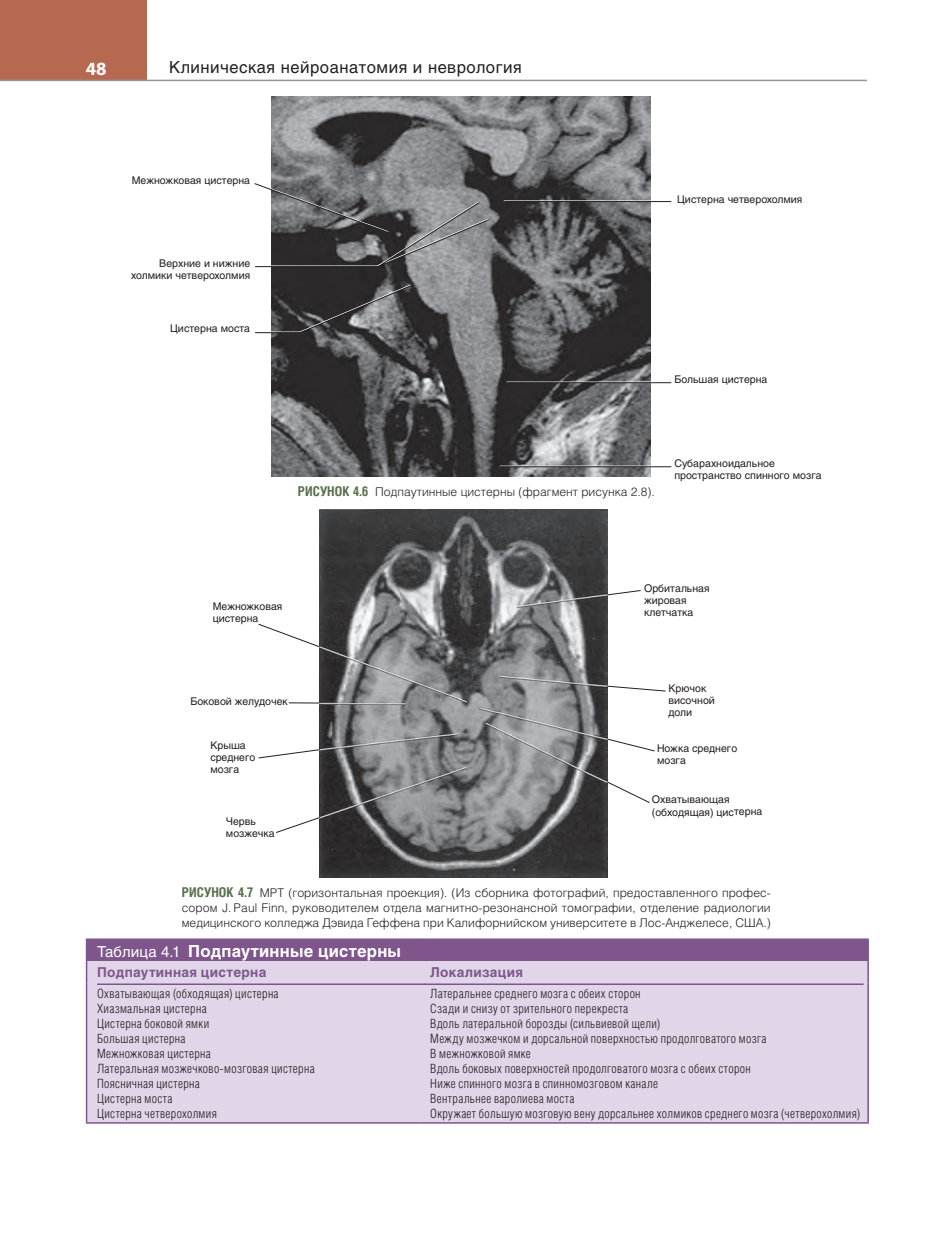
<style>
.page{position:relative;width:936px;height:1234px;background:#fff}
.page>*{position:absolute;margin:0;border:0;box-sizing:border-box;transform-origin:0 0}
.t1{font:700 18.75px "Myriad Pro";color:#fff}
.t2{font:16.5px "Helios";letter-spacing:.03em;color:#231f20}
.t3{font:700 16.5px "Helios";letter-spacing:.015em;color:#fff}
.t4{font:700 13.5px "Helios";letter-spacing:.025em;color:#7e568c}
.t5{font:300 12.75px/15px "Helios Cond";letter-spacing:.03em;color:#231f20}
.t6{font:300 12px/15px "Helios";color:#231f20;text-align:justify}
.t7{font:10.5px/12px "Helios";color:#231f20}
.s1{font-family:"Helios Cond";font-weight:700;font-size:13.5px;color:#59704e}
.s2{font-weight:400;font-size:15px}
</style>
<div class="page">
<div style="left:0;top:0;width:146px;height:81px;background:#b66851"></div>
<hr style="left:0;top:80px;width:866px;height:1px;background:#939598">
<div style="left:87px;top:939px;width:781px;height:21px;background:#7e568c"></div>
<div style="left:87px;top:960px;width:780px;height:161px;background:#e0d5e9"></div>
<hr style="left:86px;top:983px;width:1px;height:138px;background:#7e568c">
<hr style="left:867px;top:983px;width:1px;height:138px;background:#7e568c">
<hr style="left:86px;top:1121px;width:334px;height:2px;background:#7e568c">
<hr style="left:420px;top:1121px;width:448px;height:2px;background:#7e568c">
<hr style="left:86px;top:938px;width:334px;height:1px;background:#7e568c">
<hr style="left:420px;top:938px;width:448px;height:1px;background:#7e568c">
<svg style="left:86px;top:939px;width:1px;height:44px"></svg>
<svg style="left:867px;top:960px;width:1px;height:23px"></svg>
<hr style="left:97px;top:983px;width:329px;height:1px;background:#7e568c">
<hr style="left:424px;top:983px;width:439px;height:1px;background:#7e568c">
<img style="left:271px;top:96px;width:379px;height:380px">
<svg style="left:254px;top:182px;width:418px;height:285px;background:#69686a"></svg>
<img style="left:319px;top:509px;width:288px;height:368px">
<svg style="left:258px;top:589px;width:408px;height:244px"></svg>
<h1 class="t1" style="left:86px;top:57px;width:22px">48</h1>
<p class="t2" style="left:169px;top:57px;width:354px">Клиническая нейроанатомия и неврология</p>
<p class="t7" style="left:132px;top:174px;width:120px">Межножковая цистерна</p>
<p class="t7" style="left:131px;top:257px;width:121px;text-align:right">Верхние и нижние холмики четверохолмия</p>
<p class="t7" style="left:170px;top:322px;width:81px">Цистерна моста</p>
<p class="t7" style="left:677px;top:193px;width:127px">Цистерна четверохолмия</p>
<p class="t7" style="left:674px;top:373px;width:95px">Большая цистерна</p>
<p class="t6" style="left:298px;top:483px;width:358px"><span class="s1">РИСУНОК 4.6</span> Подпаутинные цистерны (фрагмент рисунка 2.8).</p>
<p class="t7" style="left:674px;top:457px;width:149px">Субарахноидальное пространство спинного мозга</p>
<p class="t7" style="left:213px;top:600px;width:71px">Межножковая цистерна</p>
<p class="t7" style="left:190px;top:695px;width:99px">Боковой желудочек</p>
<p class="t7" style="left:210px;top:739px;width:47px">Крыша среднего мозга</p>
<p class="t7" style="left:226px;top:815px;width:50px">Червь мозжечка</p>
<p class="t7" style="left:644px;top:582px;width:67px">Орбитальная жировая клетчатка</p>
<p class="t7" style="left:668px;top:682px;width:48px">Крючок височной доли</p>
<p class="t7" style="left:657px;top:742px;width:82px">Ножка среднего мозга</p>
<p class="t7" style="left:651px;top:793px;width:112px">Охватывающая (обходящая) цистерна</p>
<p class="t6" style="left:182px;top:884px;width:590px"><span class="s1">РИСУНОК 4.7</span> МРТ (горизонтальная проекция). (Из сборника фотографий, предоставленного профес‑ сором J. Paul Finn, руководителем отдела магнитно‑резонансной томографии, отделение радиологии медицинского колледжа Дэвида Геффена при Калифорнийском университете в Лос‑Анджелесе, США.)</p>
<p class="t3" style="left:97px;top:940px;width:305px"><span class="s2">Таблица 4.1</span> Подпаутинные цистерны</p>
<p class="t4" style="left:97px;top:964px;width:171px">Подпаутинная цистерна</p>
<p class="t4" style="left:430px;top:964px;width:94px">Локализация</p>
<p class="t5" style="left:97px;top:986px;width:219px">Охватывающая (обходящая) цистерна<br>Хиазмальная цистерна<br>Цистерна боковой ямки<br>Большая цистерна<br>Межножковая цистерна<br>Латеральная мозжечково‑мозговая цистерна<br>Поясничная цистерна<br>Цистерна моста<br>Цистерна четверохолмия</p>
<p class="t5" style="left:430px;top:985px;width:431px">Латеральнее среднего мозга с обеих сторон<br>Сзади и снизу от зрительного перекреста<br>Вдоль латеральной борозды (сильвиевой щели)<br>Между мозжечком и дорсальной поверхностью продолговатого мозга<br>В межножковой ямке<br>Вдоль боковых поверхностей продолговатого мозга с обеих сторон<br>Ниже спинного мозга в спинномозговом канале<br>Вентральнее варолиева моста<br>Окружает большую мозговую вену дорсальнее холмиков среднего мозга (четверохолмия)</p>
</div>
